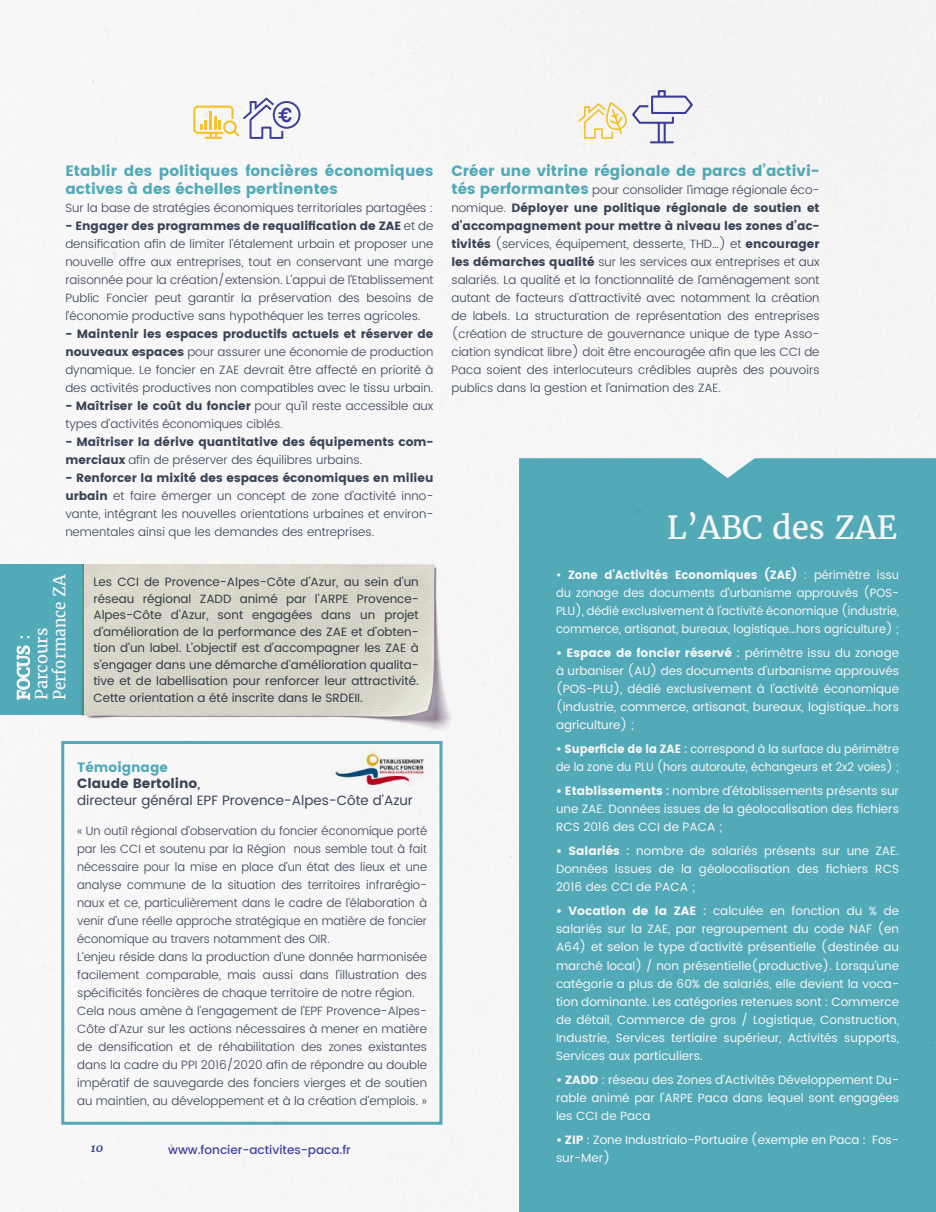
<style>
.page{position:relative;width:936px;height:1212px;background:#fff}
.page>*{position:absolute;margin:0;border:0;box-sizing:border-box;transform-origin:0 0}
.t1{font:31.5px "Merriweather";color:#fff}
.t2{font:700 19.5px "Helvetica";color:#3f429c}
.t3{font:16.5px/18px "Merriweather";color:#fff}
.t4{font:15px/18px "Poppins";color:#55b0be}
.t5{font:13.5px/16.5px "Poppins";color:#3b475a}
.t6{font:300 12px/18px "Poppins";color:#3b475a;text-align:justify}
.t7{font:12px/18px "Poppins";color:#fff;text-align:justify}
.t8{font:12px/16.5px "Poppins";color:#3b475a;text-align:justify}
.t9{font:12px/18px "Poppins";color:#fff;text-align:justify;scale:.96 1}
.t10{font:12px/18px "Poppins";color:#fff;scale:.94 1}
.t11{font:12px/18px "Poppins";color:#3b475a}
.t12{font:500 12px "Poppins";color:#3f429c}
.t13{font:italic 700 12px "Merriweather";color:#3f429c}
.s1{font-weight:400}
.s2{font-weight:300}
.s3{color:#55b0be}
.s4{font-style:inherit}
.s5{font-weight:500}
.s6{font-weight:400;font-size:15px;color:#55b0be}
</style>
<div class="page">
<img style="left:0;top:0;width:935px;height:1212px">
<h2 class="t2" style="left:278px;top:99px;width:16px">€</h2>
<p class="t4" style="left:65px;top:162px;width:369px">Etablir des politiques foncières économiques actives à des échelles pertinentes</p>
<p class="t6" style="left:65px;top:199px;width:369px">Sur la base de stratégies économiques territoriales partagées :</p>
<p class="t6" style="left:65px;top:217px;width:369px"><span class="s1">- Engager des programmes de requalification de ZAE</span> et de densification afin de limiter l’étalement urbain et proposer une nouvelle offre aux entreprises, tout en conservant une marge raisonnée pour la création/extension. L’appui de l’Etablissement Public Foncier peut garantir la préservation des besoins de l’économie productive sans hypothéquer les terres agricoles.</p>
<p class="t6" style="left:65px;top:325px;width:369px"><span class="s1">- Maintenir les espaces productifs actuels et réserver de nouveaux espaces</span> pour assurer une économie de production dynamique. Le foncier en ZAE devrait être affecté en priorité à des activités productives non compatibles avec le tissu urbain.</p>
<p class="t6" style="left:65px;top:397px;width:369px"><span class="s1">- Maîtriser le coût du foncier</span> pour qu’il reste accessible aux types d’activités économiques ciblés.</p>
<p class="t11" style="left:65px;top:433px;width:369px">- Maîtriser la dérive quantitative des équipements com&shy;merciaux <span class="s2">afin de préserver des équilibres urbains.</span></p>
<p class="t6" style="left:65px;top:469px;width:369px"><span class="s1">- Renforcer la mixité des espaces économiques en milieu urbain</span> et faire émerger un concept de zone d’activité inno&shy;vante, intégrant les nouvelles orientations urbaines et environ&shy;nementales ainsi que les demandes des entreprises.</p>
<h3 class="t3" style="left:32px;top:700px;width:127px;rotate:-90deg">Parcours<br>Performance ZA</h3>
<h3 class="t3" style="left:14px;top:700px;width:67px;rotate:-90deg">FOCUS :</h3>
<p class="t8" style="left:93px;top:574px;width:327px">Les CCI de Provence-Alpes-Côte d’Azur, au sein d’un réseau régional ZADD animé par l’ARPE Provence-Alpes-Côte d’Azur, sont engagées dans un projet d’amélioration de la performance des ZAE et d’obten&shy;tion d’un label. L’objectif est d’accompagner les ZAE à s’engager dans une démarche d’amélioration qualita&shy;tive et de labellisation pour renforcer leur attractivité.</p>
<p class="t8" style="left:93px;top:690px;width:271px">Cette orientation a été inscrite dans le SRDEII.</p>
<p class="t5" style="left:77px;top:759px;width:337px"><span class="s3">Témoignage<br></span><span class="s4">Claude Bertolino</span><span class="s5">,<br></span>directeur général EPF Provence-Alpes-Côte d’Azur</p>
<p class="t6" style="left:77px;top:822px;width:351px;text-align:left">« Un outil régional d’observation du foncier économique porté par les CCI et soutenu par la Région nous semble tout à fait nécessaire pour la mise en place d’un état des lieux et une analyse commune de la situation des territoires infrarégio&shy;naux et ce, particulièrement dans le cadre de l’élaboration à venir d’une réelle approche stratégique en matière de foncier économique au travers notamment des OIR.<br>L’enjeu réside dans la production d’une donnée harmonisée facilement comparable, mais aussi dans l’illustration des spécificités foncières de chaque territoire de notre région.<br>Cela nous amène à l’engagement de l’EPF Provence-Alpes-Côte d’Azur sur les actions nécessaires à mener en matière de densification et de réhabilitation des zones existantes dans la cadre du PPI 2016/2020 afin de répondre au double impératif de sauvegarde des fonciers vierges et de soutien au maintien, au développement et à la création d’emplois. »</p>
<p class="t13" style="left:91px;top:1139px;width:14px">10</p>
<p class="t12" style="left:168px;top:1141px;width:184px">www.foncier-activites-paca.fr</p>
<p class="t4" style="left:451px;top:162px;width:369px">Créer une vitrine régionale de parcs d’activi-</p>
<p class="t6" style="left:451px;top:181px;width:369px"><span class="s6">tés performantes</span> pour consolider l’image régionale éco&shy;nomique. <span class="s1">Déployer une politique régionale de soutien et d’accompagnement pour mettre à niveau les zones d’ac&shy;tivités</span> (services, équipement, desserte, THD…) et <span class="s1">encourager les démarches qualité</span> sur les services aux entreprises et aux salariés. La qualité et la fonctionnalité de l’aménagement sont autant de facteurs d’attractivité avec notamment la création de labels. La structuration de représentation des entreprises (création de structure de gouvernance unique de type Asso&shy;ciation syndicat libre) doit être encouragée afin que les CCI de Paca soient des interlocuteurs crédibles auprès des pouvoirs publics dans la gestion et l’animation des ZAE.</p>
<h1 class="t1" style="left:666px;top:507px;width:232px">L’ABC des ZAE</h1>
<p class="t9" style="left:556px;top:567px;width:359px"><span class="s5">•</span> <span class="s4">Zone d’Activités Economiques (ZAE)</span> : périmètre issu du zonage des documents d’urbanisme approuvés (POS-PLU), dédié exclusivement à l’activité économique (industrie, commerce, artisanat, bureaux, logistique…hors agriculture) ;</p>
<p class="t7" style="left:556px;top:645px;width:344px"><span class="s4">• Espace de foncier réservé</span> <span class="s5">:</span> périmètre issu du zonage à urbaniser (AU) des documents d’urbanisme approuvés (POS-PLU), dédié exclusivement à l’activité économique (industrie, commerce, artisanat, bureaux, logistique…hors agriculture) ;</p>
<p class="t10" style="left:556px;top:741px;width:366px"><span class="s4">• Superficie de la ZAE</span> <span class="s5">:</span> correspond à la surface du périmètre de la zone du PLU (hors autoroute, échangeurs et 2x2 voies) ;</p>
<p class="t7" style="left:556px;top:783px;width:344px"><span class="s4">• Etablissements</span> <span class="s5">:</span> nombre d’établissements présents sur une ZAE. Données issues de la géolocalisation des fichiers RCS 2016 des CCI de PACA ;</p>
<p class="t7" style="left:556px;top:843px;width:344px"><span class="s4">• Salariés</span> <span class="s5">:</span> nombre de salariés présents sur une ZAE.<br>Données issues de la géolocalisation des fichiers RCS 2016 des CCI de PACA ;</p>
<p class="t7" style="left:556px;top:903px;width:344px"><span class="s4">• Vocation de la ZAE</span> <span class="s5">:</span> calculée en fonction du % de salariés sur la ZAE, par regroupement du code NAF (en A64) et selon le type d’activité présentielle (destinée au marché local) / non présentielle(productive). Lorsqu’une catégorie a plus de 60% de salariés, elle devient la voca&shy;tion dominante. Les catégories retenues sont : Commerce de détail, Commerce de gros / Logistique, Construction, Industrie, Services tertiaire supérieur, Activités supports, Services aux particuliers.</p>
<p class="t7" style="left:556px;top:1071px;width:344px"><span class="s4">• ZADD</span> : réseau des Zones d’Activités Développement Du&shy;rable animé par l’ARPE Paca dans lequel sont engagées les CCI de Paca</p>
<p class="t7" style="left:556px;top:1131px;width:344px"><span class="s4">• ZIP</span> : Zone Industrialo-Portuaire (exemple en Paca : Fos&shy;sur-Mer)</p>
</div>
